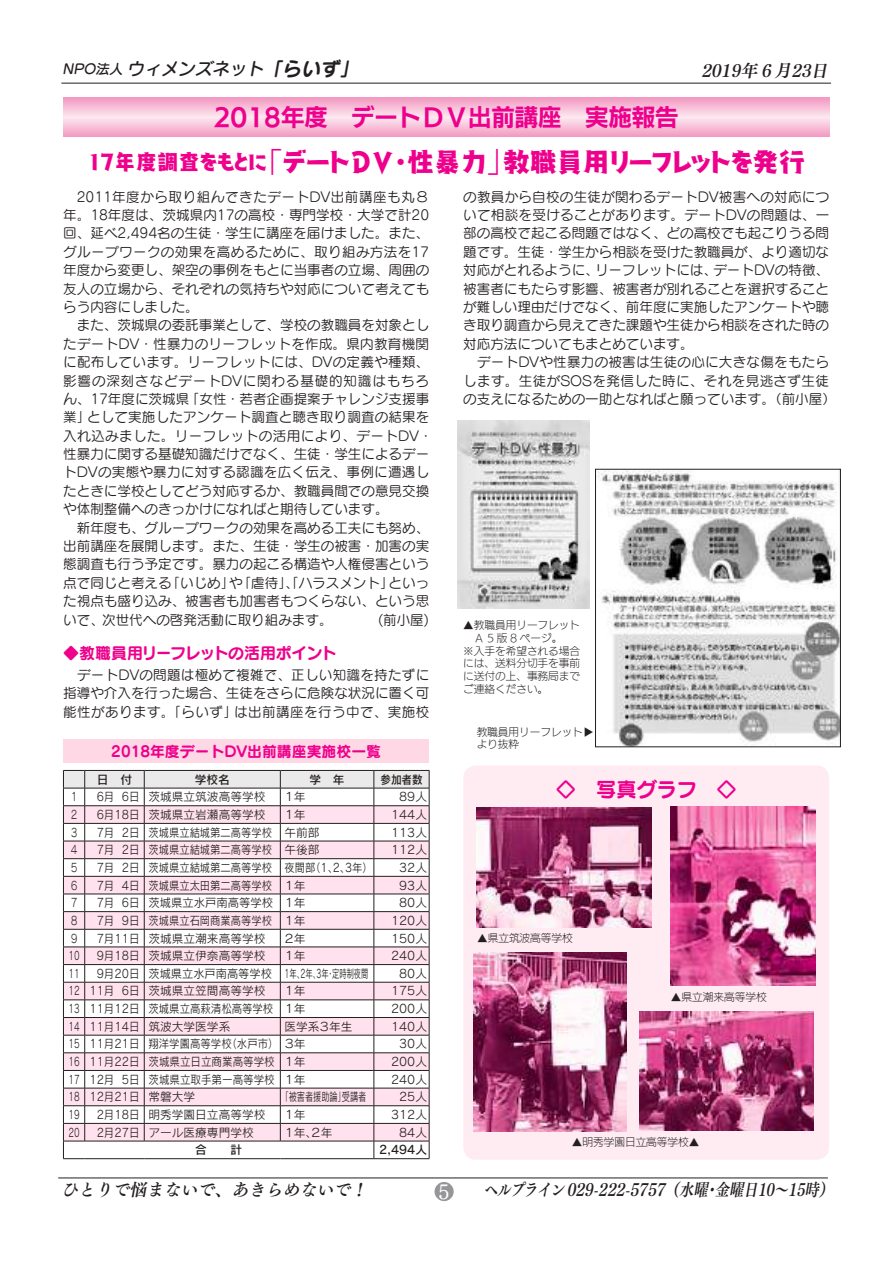
<style>
.page{position:relative;width:893px;height:1263px;background:#fff}
.page>*{position:absolute;margin:0;border:0;box-sizing:border-box;transform-origin:0 0}
.t1{font:26.55px "Gospel Std EB";letter-spacing:-.14em;color:#ee008c}
.t2{font:23.4px "UD Kakugo Large Pro B";color:#ee008c}
.t3{font:21.3px "Tsuku Min Pro LB";color:#fff}
.t4{font:20.25px "Seurat Pro B";color:#ee008c}
.t5{font:italic 16.95px "Tsuku Min Pro B";color:#241f1f;scale:.84 1}
.t6{font:italic 16.95px "Tsuku Min Pro B";color:#241f1f}
.t7{font:italic 16.95px "Seurat Pro DB";color:#241f1f}
.t8{font:15.9px "Seurat Pro B";letter-spacing:-.035em;color:#ee008c}
.t9{font:14.85px "Seurat Pro B";color:#ee008c}
.t10{font:13.5px/18.5px "Seurat Pro M";color:#241f1f}
.t11{font:11.7px "Rodin Pro M";color:#241f1f;scale:.9 1}
.t12{font:11.7px "Rodin Pro M";color:#241f1f;scale:.7 1}
.t13{font:11.7px "Rodin Pro M";color:#241f1f}
.t14{font:11.7px "Rodin Pro DB";color:#241f1f}
.t15{font:11.7px "Rodin Pro DB";color:#241f1f;scale:.9 1}
.t16{font:10.65px/12.8px "UD Kakugo Large Pro L";color:#241f1f}
.s1{font-size:13.65px}
.s2{font-family:"Seurat Pro B";font-size:19.2px}
.s3{font-size:21.3px}
</style>
<div class="page">
<hr style="left:61px;top:83px;width:770px;height:1px;background:#241f1f">
<hr style="left:58px;top:1178px;width:770px;height:1px;background:#241f1f">
<div style="left:434px;top:1182px;width:20px;height:19px;background:#969698;border-radius:50%"></div>
<div style="left:463px;top:765px;width:366px;height:395px;background:#ffecf3;border-radius:13px"></div>
<svg style="left:63px;top:770px;width:367px;height:389px"></svg>
<hr style="left:85px;top:1158px;width:59px;height:1px;background:#241f1f">
<hr style="left:144px;top:1158px;width:136px;height:1px;background:#241f1f">
<hr style="left:280px;top:1158px;width:94px;height:1px;background:#241f1f">
<hr style="left:374px;top:1158px;width:55px;height:1px;background:#241f1f">
<div style="left:63px;top:739px;width:366px;height:24px;background:#ffd8e6"></div>
<svg style="left:63px;top:98px;width:766px;height:38px;background:#f7c1d9"></svg>
<img style="left:597px;top:471px;width:242px;height:274px">
<div style="left:595px;top:469px;width:246px;height:278px;border:1px solid #241f1f"></div>
<img style="left:458px;top:421px;width:132px;height:188px">
<img style="left:671px;top:807px;width:145px;height:178px">
<img style="left:474px;top:952px;width:153px;height:179px">
<img style="left:477px;top:808px;width:174px;height:119px">
<img style="left:639px;top:1011px;width:175px;height:119px">
<p class="t7" style="left:63px;top:58px;width:302px"><span class="s1">NPO法人</span> ウィメンズネット<span class="s2">「らいず」</span></p>
<h2 class="t2" style="left:214px;top:97px;width:466px">2018年度　デートＤＶ出前講座　実施報告</h2>
<p class="t6" style="left:702px;top:57px;width:132px">2019年６月23日</p>
<h1 class="t1" style="left:87px;top:145px;width:720px"><span class="s3">17年度調査をもとに</span>「デートＤＶ・性暴力」教職員用リーフレットを発行</h1>
<p class="t10" style="left:63px;top:187px;width:371px">　2011年度から取り組んできたデートDV出前講座も丸８年。18年度は、茨城県内17の高校・専門学校・大学で計20回、延べ2,494名の生徒・学生に講座を届けました。また、グループワークの効果を高めるために、取り組み方法を17年度から変更し、架空の事例をもとに当事者の立場、周囲の友人の立場から、それぞれの気持ちや対応について考えてもらう内容にしました。<br>　また、茨城県の委託事業として、学校の教職員を対象としたデートDV・性暴力のリーフレットを作成。県内教育機関に配布しています。リーフレットには、DVの定義や種類、影響の深刻さなどデートDVに関わる基礎的知識はもちろん、17年度に茨城県「女性・若者企画提案チャレンジ支援事業」として実施したアンケート調査と聴き取り調査の結果を入れ込みました。リーフレットの活用により、デートDV・性暴力に関する基礎知識だけでなく、生徒・学生によるデートDVの実態や暴力に対する認識を広く伝え、事例に遭遇したときに学校としてどう対応するか、教職員間での意見交換や体制整備へのきっかけになればと期待しています。<br>　新年度も、グループワークの効果を高める工夫にも努め、出前講座を展開します。また、生徒・学生の被害・加害の実態調査も行う予定です。暴力の起こる構造や人権侵害という点で同じと考える「いじめ」や「虐待」、「ハラスメント」といった視点も盛り込み、被害者も加害者もつくらない、という思いで、次世代への啓発活動に取り組みます。　　　 (前小屋)</p>
<p class="t8" style="left:63px;top:642px;width:275px">◆教職員用リーフレットの活用ポイント</p>
<p class="t10" style="left:63px;top:665px;width:368px;text-align:justify">　デートDVの問題は極めて複雑で、正しい知識を持たずに指導や介入を行った場合、生徒をさらに危険な状況に置く可能性があります。「らいず」は出前講座を行う中で、実施校</p>
<p class="t10" style="left:463px;top:187px;width:374px">の教員から自校の生徒が関わるデートDV被害への対応について相談を受けることがあります。デートDVの問題は、一部の高校で起こる問題ではなく、どの高校でも起こりうる問題です。生徒・学生から相談を受けた教職員が、より適切な対応がとれるように、リーフレットには、デートDVの特徴、被害者にもたらす影響、被害者が別れることを選択することが難しい理由だけでなく、前年度に実施したアンケートや聴き取り調査から見えてきた課題や生徒から相談をされた時の対応方法についてもまとめています。<br>　デートDVや性暴力の被害は生徒の心に大きな傷をもたらします。生徒がSOSを発信した時に、それを見逃さず生徒の支えになるための一助となればと願っています。（前小屋）</p>
<p class="t16" style="left:463px;top:618px;width:118px">▲教職員用リーフレット　Ａ 5 版 8 ページ。<br>※入手を希望される場合には、送料分切手を事前に送付の上、事務局までご連絡ください。</p>
<p class="t16" style="left:477px;top:725px;width:118px">教職員用リーフレット▶より抜粋</p>
<p class="t9" style="left:111px;top:741px;width:271px">2018年度デートDV出前講座実施校一覧</p>
<p class="t14" style="left:97px;top:771px;width:37px">日　付</p>
<p class="t14" style="left:195px;top:771px;width:37px">学校名</p>
<p class="t14" style="left:310px;top:771px;width:37px">学　年</p>
<p class="t15" style="left:380px;top:771px;width:48px">参加者数</p>
<p class="t12" style="left:70px;top:789px;width:13px">１</p>
<p class="t11" style="left:97px;top:789px;width:189px">6月 6日 茨城県立筑波高等学校</p>
<p class="t13" style="left:283px;top:789px;width:24px">１年</p>
<p class="t13" style="left:399px;top:789px;width:29px">89人</p>
<p class="t12" style="left:70px;top:807px;width:13px">２</p>
<p class="t11" style="left:97px;top:807px;width:189px">6月18日 茨城県立岩瀬高等学校</p>
<p class="t13" style="left:283px;top:807px;width:24px">１年</p>
<p class="t13" style="left:391px;top:807px;width:37px">144人</p>
<p class="t12" style="left:70px;top:825px;width:13px">３</p>
<p class="t11" style="left:97px;top:825px;width:249px">7月 2日 茨城県立結城第二高等学校 午前部</p>
<p class="t13" style="left:391px;top:825px;width:37px">113人</p>
<p class="t12" style="left:70px;top:842px;width:13px">４</p>
<p class="t11" style="left:97px;top:842px;width:249px">7月 2日 茨城県立結城第二高等学校 午後部</p>
<p class="t13" style="left:391px;top:842px;width:37px">112人</p>
<p class="t12" style="left:70px;top:860px;width:13px">５</p>
<p class="t11" style="left:97px;top:860px;width:308px">7月 2日 茨城県立結城第二高等学校 夜間部（1、2、3年）</p>
<p class="t13" style="left:399px;top:860px;width:29px">32人</p>
<p class="t12" style="left:70px;top:877px;width:13px">６</p>
<p class="t11" style="left:97px;top:877px;width:234px">7月 4日 茨城県立太田第二高等学校 １年</p>
<p class="t13" style="left:399px;top:877px;width:29px">93人</p>
<p class="t12" style="left:70px;top:895px;width:13px">７</p>
<p class="t11" style="left:97px;top:895px;width:234px">7月 6日 茨城県立水戸南高等学校 １年</p>
<p class="t13" style="left:399px;top:895px;width:29px">80人</p>
<p class="t12" style="left:70px;top:913px;width:13px">８</p>
<p class="t11" style="left:97px;top:913px;width:234px">7月 9日 茨城県立石岡商業高等学校 １年</p>
<p class="t13" style="left:391px;top:913px;width:37px">120人</p>
<p class="t12" style="left:70px;top:930px;width:13px">９</p>
<p class="t11" style="left:97px;top:930px;width:189px">7月11日 茨城県立潮来高等学校</p>
<p class="t13" style="left:283px;top:930px;width:24px">２年</p>
<p class="t13" style="left:391px;top:930px;width:37px">150人</p>
<p class="t12" style="left:68px;top:948px;width:18px">10</p>
<p class="t11" style="left:97px;top:948px;width:189px">9月18日 茨城県立伊奈高等学校</p>
<p class="t13" style="left:283px;top:948px;width:24px">１年</p>
<p class="t13" style="left:391px;top:948px;width:37px">240人</p>
<p class="t12" style="left:68px;top:966px;width:18px">11</p>
<p class="t11" style="left:97px;top:966px;width:303px">9月20日 茨城県立水戸南高等学校 1年、2年、3年・定時制夜間</p>
<p class="t13" style="left:399px;top:966px;width:29px">80人</p>
<p class="t12" style="left:68px;top:983px;width:283px">12 11月 6日 茨城県立笠間高等学校</p>
<p class="t13" style="left:283px;top:983px;width:24px">１年</p>
<p class="t13" style="left:391px;top:983px;width:37px">175人</p>
<p class="t12" style="left:68px;top:1001px;width:340px">13 11月12日 茨城県立高萩清松高等学校 １年</p>
<p class="t13" style="left:391px;top:1001px;width:37px">200人</p>
<p class="t12" style="left:68px;top:1019px;width:233px">14 11月14日 筑波大学医学系</p>
<p class="t13" style="left:285px;top:1019px;width:69px">医学系３年生</p>
<p class="t13" style="left:391px;top:1019px;width:37px">140人</p>
<p class="t12" style="left:68px;top:1036px;width:340px">15 11月21日 翔洋学園高等学校（水戸市）３年</p>
<p class="t13" style="left:399px;top:1036px;width:29px">30人</p>
<p class="t12" style="left:68px;top:1054px;width:340px">16 11月22日 茨城県立日立商業高等学校 １年</p>
<p class="t13" style="left:391px;top:1054px;width:37px">200人</p>
<p class="t12" style="left:68px;top:1072px;width:340px">17 12月 5日 茨城県立取手第一高等学校 １年</p>
<p class="t13" style="left:391px;top:1072px;width:37px">240人</p>
<p class="t12" style="left:68px;top:1089px;width:183px">18 12月21日 常磐大学</p>
<p class="t12" style="left:280px;top:1089px;width:124px">「被害者援助論」受講者</p>
<p class="t13" style="left:399px;top:1089px;width:29px">25人</p>
<p class="t12" style="left:68px;top:1107px;width:18px">19</p>
<p class="t11" style="left:97px;top:1107px;width:189px">2月18日 明秀学園日立高等学校</p>
<p class="t13" style="left:283px;top:1107px;width:24px">１年</p>
<p class="t13" style="left:391px;top:1107px;width:37px">312人</p>
<p class="t12" style="left:68px;top:1125px;width:18px">20</p>
<p class="t11" style="left:97px;top:1125px;width:176px">2月27日 アール医療専門学校</p>
<p class="t13" style="left:283px;top:1125px;width:51px">１年、２年</p>
<p class="t13" style="left:399px;top:1125px;width:29px">84人</p>
<p class="t14" style="left:195px;top:1142px;width:48px">合　　計</p>
<p class="t14" style="left:379px;top:1142px;width:49px">2,494人</p>
<h3 class="t4" style="left:556px;top:775px;width:182px">◇　写真グラフ　◇</h3>
<p class="t16" style="left:477px;top:931px;width:97px">▲県立筑波高等学校</p>
<p class="t16" style="left:671px;top:990px;width:97px">▲県立潮来高等学校</p>
<p class="t16" style="left:572px;top:1136px;width:129px">▲明秀学園日立高等学校▲</p>
<p class="t6" style="left:61px;top:1176px;width:312px">ひとりで悩まないで、あきらめないで！</p>
<h3 class="t3" style="left:439px;top:1172px;width:13px">5</h3>
<p class="t5" style="left:483px;top:1176px;width:424px">ヘルプライン 029-222-5757（水曜・金曜日10〜15時）</p>
</div>
